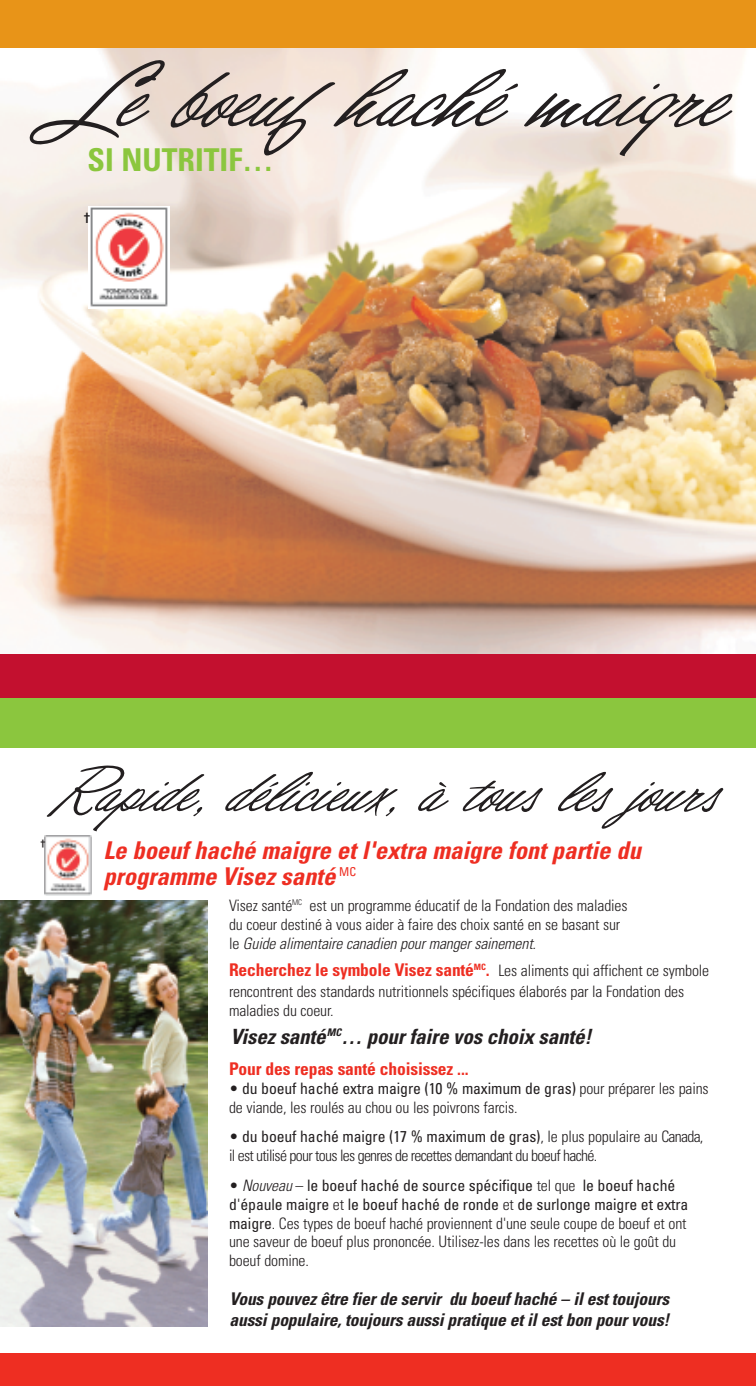
<style>
.page{position:relative;width:756px;height:1386px;background:#fff}
.page>*{position:absolute;margin:0;border:0;box-sizing:border-box;transform-origin:0 0}
.t1{font:84px "Shirley Script JF";color:#231f20}
.t2{font:57.75px "Shirley Script JF";color:#231f20}
.t3{font:700 condensed 31.5px "Univers";color:#8bc63e}
.t4{font:italic 700 condensed 24.5px/26.2px "Univers";color:#ee2e22}
.t5{font:italic 700 condensed 21px "Univers";letter-spacing:-.01em;color:#231f20}
.t6{font:italic 700 condensed 17.5px/21px "Univers";letter-spacing:-.01em;color:#231f20}
.t7{font:700 condensed 17.5px "Univers";letter-spacing:-.01em;color:#ee2e22}
.t8{font:300 condensed 15.75px/18.9px "Univers";letter-spacing:-.01em;color:#231f20}
.t9{font:300 condensed 15.75px/18.9px "Univers";letter-spacing:-.045em;color:#231f20}
.t10{font:700 11.55px "Helvetica";color:#231f20}
.t11{font:700 8.92px "Helvetica";color:#231f20}
.s1{font-style:italic}
.s2{font-weight:700;font-size:17.5px;color:#ee2e22}
.s3{font-weight:400}
</style>
<div class="page">
<img style="left:0;top:48px;width:756px;height:606px">
<div style="left:0;top:654px;width:756px;height:51px;background:#c3102f"></div>
<div style="left:0;top:0;width:756px;height:48px;background:#e89418"></div>
<div style="left:88px;top:206px;width:82px;height:103px;background:#fff"></div>
<img style="left:90px;top:207px;width:78px;height:100px">
<img style="left:0;top:900px;width:207px;height:426px">
<div style="left:0;top:698px;width:756px;height:49px;background:#8bc63e"></div>
<div style="left:0;top:1354px;width:756px;height:32px;background:#ee2e22"></div>
<img style="left:45px;top:835px;width:47px;height:60px">
<h1 class="t1" style="left:39px;top:61px;width:685px">Le boeufhaché maigre</h1>
<h3 class="t3" style="left:88px;top:148px;width:188px">SI NUTRITIF…</h3>
<p class="t10" style="left:84px;top:213px;width:8px">†</p>
<h2 class="t2" style="left:47px;top:766px;width:671px">Rapide, délicieux, à tous les jours</h2>
<p class="t11" style="left:41px;top:840px;width:6px">†</p>
<h3 class="t4" style="left:103px;top:839px;width:539px">Le boeuf haché maigre et l'extra maigre font partie du programme Visez santé <sup>MC</sup></h3>
<p class="t8" style="left:229px;top:897px;width:400px">Visez santé<sup>MC</sup> est un programme éducatif de la Fondation des maladies du coeur destiné à vous aider à faire des choix santé en se basant sur le <span class="s1">Guide alimentaire canadien pour manger sainement.</span></p>
<p class="t8" style="left:229px;top:962px;width:482px;line-height:20.7px"><span class="s2">Recherchez le symbole Visez santé</span><sup>MC</sup><span class="s2">.</span> Les aliments qui affichent ce symbole rencontrent des standards nutritionnels spécifiques élaborés par la Fondation des</p>
<p class="t8" style="left:229px;top:1002px;width:106px">maladies du coeur.</p>
<h3 class="t5" style="left:231px;top:1029px;width:362px">Visez santé<sup>MC</sup>… pour faire vos choix santé!</h3>
<p class="t7" style="left:229px;top:1062px;width:241px">Pour des repas santé choisissez ...</p>
<p class="t8" style="left:229px;top:1081px;width:481px">• <span class="s3">du boeuf haché extra maigre (10 % maximum de gras)</span> pour préparer les pains de viande, les roulés au chou ou les poivrons farcis.</p>
<p class="t9" style="left:229px;top:1128px;width:476px">• <span class="s3">du boeuf haché maigre (17 % maximum de gras)</span>, le plus populaire au Canada, il est utilisé pour tous les genres de recettes demandant du boeuf haché.</p>
<p class="t8" style="left:229px;top:1177px;width:461px">• <span class="s1">Nouveau</span> – <span class="s3">le boeuf haché de source spécifique</span> tel que <span class="s3">le boeuf haché d'épaule maigre</span> et <span class="s3">le boeuf haché de ronde</span> et <span class="s3">de surlonge maigre et extra maigre</span>. Ces types de boeuf haché proviennent d'une seule coupe de boeuf et ont une saveur de boeuf plus prononcée. Utilisez-les dans les recettes où le goût du boeuf domine.</p>
<p class="t6" style="left:230px;top:1290px;width:441px">Vous pouvez être fier de servir du boeuf haché – il est toujours aussi populaire, toujours aussi pratique et il est bon pour vous!</p>
</div>
